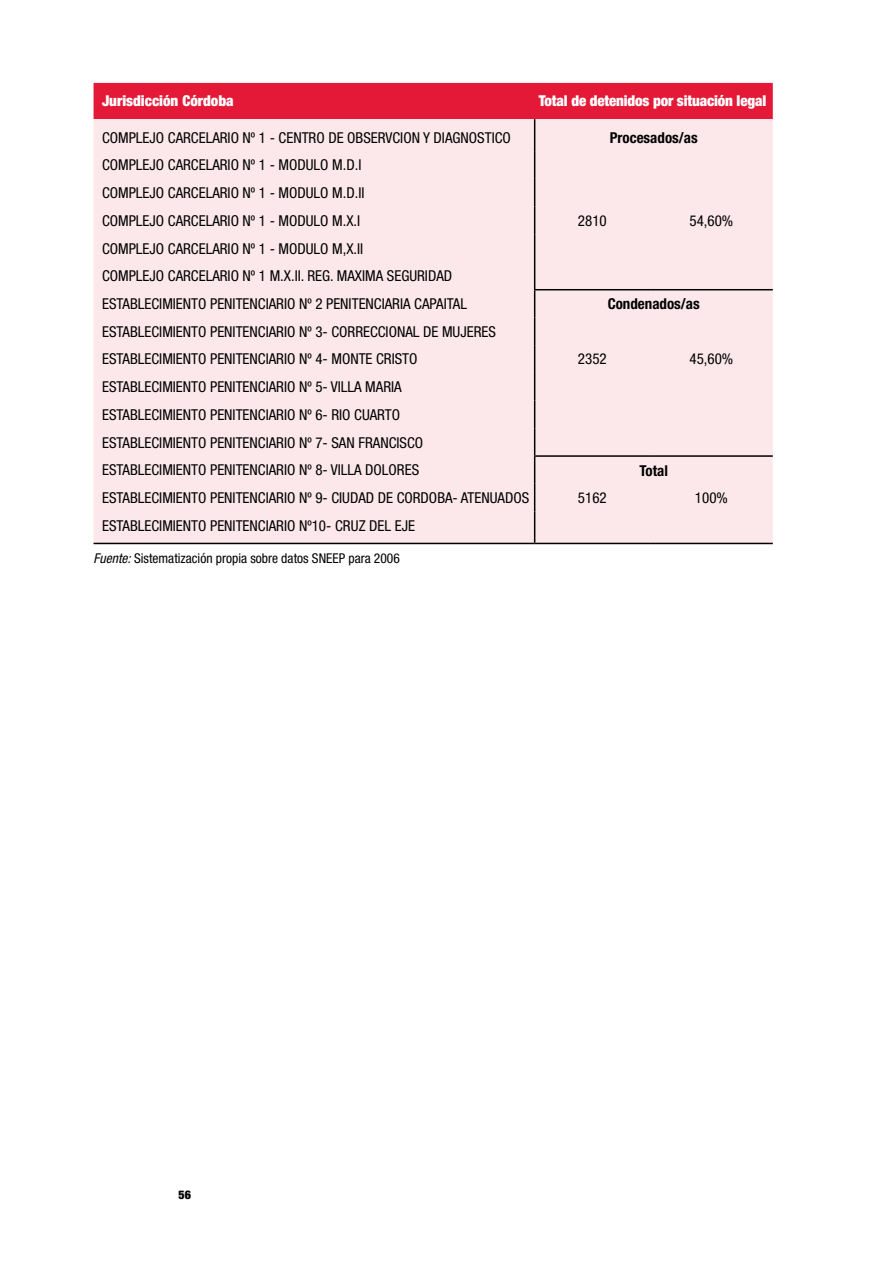
<style>
.page{position:relative;width:893px;height:1263px;background:#fff}
.page>*{position:absolute;margin:0;border:0;box-sizing:border-box;transform-origin:0 0}
.t1{font:condensed 15px/27.8px "Helvetica Neue LT Std";color:#000}
.t2{font:900 condensed 15px "Helvetica Neue LT Std";letter-spacing:-.01em;color:#fff}
.t3{font:700 condensed 15px "Helvetica Neue LT Std";color:#000}
.t4{font:condensed 13.5px "Helvetica Neue LT Std";color:#000}
.t5{font:900 condensed 12px "Helvetica Neue LT Std";color:#000}
.s1{font-style:italic}
</style>
<div class="page">
<div style="left:94px;top:83px;width:679px;height:36px;background:#e31937"></div>
<div style="left:94px;top:119px;width:679px;height:424px;background:#fce8eb"></div>
<hr style="left:534px;top:289px;width:116px;height:1px;background:#000">
<hr style="left:650px;top:289px;width:123px;height:1px;background:#000">
<hr style="left:534px;top:455px;width:116px;height:2px;background:#000">
<hr style="left:650px;top:455px;width:123px;height:2px;background:#000">
<hr style="left:94px;top:543px;width:441px;height:1px;background:#000">
<hr style="left:535px;top:543px;width:115px;height:1px;background:#000">
<hr style="left:650px;top:543px;width:123px;height:1px;background:#000">
<hr style="left:534px;top:119px;width:1px;height:32px;background:#000">
<svg style="left:534px;top:151px;width:1px;height:360px"></svg>
<hr style="left:534px;top:511px;width:1px;height:32px;background:#000">
<p class="t2" style="left:102px;top:92px;width:133px">Jurisdicción Córdoba</p>
<p class="t2" style="left:539px;top:92px;width:229px">Total de detenidos por situación legal</p>
<p class="t1" style="left:102px;top:123px;width:410px">COMPLEJO CARCELARIO Nº 1 - CENTRO DE OBSERVCION Y DIAGNOSTICO</p>
<p class="t3" style="left:610px;top:128px;width:89px">Procesados/as</p>
<p class="t1" style="left:102px;top:151px;width:264px">COMPLEJO CARCELARIO Nº 1 - MODULO M.D.I<br>COMPLEJO CARCELARIO Nº 1 - MODULO M.D.II<br>COMPLEJO CARCELARIO Nº 1 - MODULO M.X.I</p>
<p class="t1" style="left:578px;top:206px;width:30px">2810</p>
<p class="t1" style="left:689px;top:206px;width:45px">54,60%</p>
<p class="t1" style="left:102px;top:234px;width:366px">COMPLEJO CARCELARIO Nº 1 - MODULO M,X.II<br>COMPLEJO CARCELARIO Nº 1 M.X.II. REG. MAXIMA SEGURIDAD<br>ESTABLECIMIENTO PENITENCIARIO Nº 2 PENITENCIARIA CAPAITAL</p>
<p class="t1" style="left:102px;top:317px;width:395px">ESTABLECIMIENTO PENITENCIARIO Nº 3- CORRECCIONAL DE MUJERES<br>ESTABLECIMIENTO PENITENCIARIO Nº 4- MONTE CRISTO</p>
<p class="t1" style="left:102px;top:373px;width:323px">ESTABLECIMIENTO PENITENCIARIO Nº 5- VILLA MARIA ESTABLECIMIENTO PENITENCIARIO Nº 6- RIO CUARTO ESTABLECIMIENTO PENITENCIARIO Nº 7- SAN FRANCISCO ESTABLECIMIENTO PENITENCIARIO Nº 8- VILLA DOLORES</p>
<p class="t3" style="left:608px;top:295px;width:94px">Condenados/as</p>
<p class="t1" style="left:578px;top:345px;width:30px">2352</p>
<p class="t1" style="left:689px;top:345px;width:45px">45,60%</p>
<p class="t3" style="left:639px;top:461px;width:30px">Total</p>
<p class="t1" style="left:102px;top:484px;width:429px">ESTABLECIMIENTO PENITENCIARIO Nº 9- CIUDAD DE CORDOBA- ATENUADOS</p>
<p class="t1" style="left:578px;top:484px;width:30px">5162</p>
<p class="t1" style="left:695px;top:484px;width:34px">100%</p>
<p class="t1" style="left:102px;top:511px;width:314px">ESTABLECIMIENTO PENITENCIARIO Nº10- CRUZ DEL EJE</p>
<p class="t4" style="left:94px;top:550px;width:308px"><span class="s1">Fuente:</span> Sistematización propia sobre datos SNEEP para 2006</p>
<p class="t5" style="left:179px;top:1187px;width:14px">56</p>
</div>
